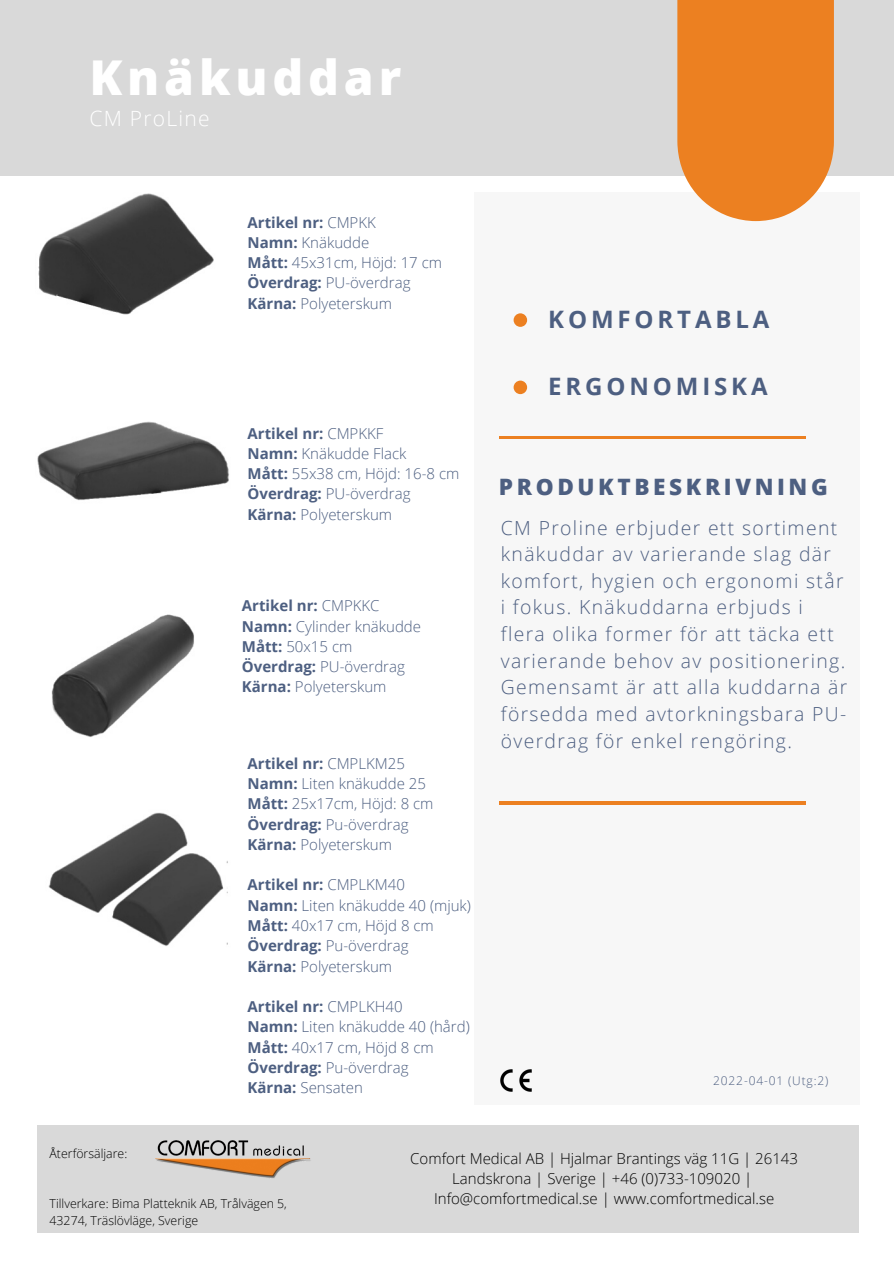
<style>
.page{position:relative;width:894px;height:1264px;background:#fff}
.page>*{position:absolute;margin:0;border:0;box-sizing:border-box;transform-origin:0 0}
.t1{font:800 48px "Open Sans";letter-spacing:.1em;color:#fff}
.t2{font:700 24px "Open Sans";letter-spacing:.16em;color:#4d5f81}
.t3{font:800 22.65px "Open Sans";letter-spacing:.16em;color:#4d5f81}
.t4{font:300 21px "Open Sans";letter-spacing:.06em;color:#fff}
.t5{font:300 19.35px/26.5px "Open Sans";letter-spacing:.07em;color:#4d5f81}
.t6{font:300 15px "Open Sans";color:#4d5f81}
.t7{font:300 15px/20.2px "Open Sans";color:#010101;text-align:center}
.t8{font:700 15px "Open Sans";color:#4d5f81}
.t9{font:300 12.3px/16.6px "Open Sans";color:#000}
.t10{font:300 12px "Open Sans";letter-spacing:.07em;color:#4d5f81}
.s1{font-weight:300}
.s2{font-weight:700}
</style>
<div class="page">
<div style="left:0;top:0;width:893px;height:176px;background:#d9d9d9"></div>
<div style="left:474px;top:192px;width:385px;height:976px;background:#f7f7f7"></div>
<div style="left:0;top:1105px;width:893px;height:158px;background:#fff"></div>
<svg style="left:677px;top:0;width:156px;height:221px;background:#ec8932"></svg>
<div style="left:37px;top:1124px;width:821px;height:107px;background:#d9d9d9"></div>
<div style="left:513px;top:313px;width:14px;height:14px;background:#ec8021;border-radius:50%"></div>
<img style="left:500px;top:1069px;width:32px;height:23px">
<img style="left:150px;top:1124px;width:162px;height:54px">
<hr style="left:499px;top:436px;width:306px;height:2px;background:#ec8021">
<div style="left:513px;top:380px;width:14px;height:14px;background:#ec8021;border-radius:50%"></div>
<hr style="left:499px;top:801px;width:306px;height:3px;background:#ec8021">
<img style="left:37px;top:193px;width:192px;height:753px">
<p class="t1" style="left:89px;top:44px;width:313px">Knäkuddar</p>
<p class="t4" style="left:89px;top:104px;width:122px">CM ProLine</p>
<p class="t8" style="left:247px;top:212px;width:130px">Artikel nr: <span class="s1">CMPKK</span></p>
<p class="t6" style="left:247px;top:232px;width:123px"><span class="s2">Namn:</span> Knäkudde</p>
<p class="t6" style="left:247px;top:252px;width:196px"><span class="s2">Mått:</span> 45x31cm, Höjd: 17 cm</p>
<p class="t6" style="left:247px;top:272px;width:164px"><span class="s2">Överdrag:</span> PU-överdrag</p>
<p class="t6" style="left:247px;top:293px;width:146px"><span class="s2">Kärna:</span> Polyeterskum</p>
<p class="t8" style="left:247px;top:422px;width:137px">Artikel nr: <span class="s1">CMPKKF</span></p>
<p class="t6" style="left:247px;top:443px;width:160px"><span class="s2">Namn:</span> Knäkudde Flack</p>
<p class="t6" style="left:247px;top:463px;width:213px"><span class="s2">Mått:</span> 55x38 cm, Höjd: 16-8 cm</p>
<p class="t6" style="left:247px;top:483px;width:164px"><span class="s2">Överdrag:</span> PU-överdrag</p>
<p class="t6" style="left:247px;top:503px;width:146px"><span class="s2">Kärna:</span> Polyeterskum</p>
<p class="t8" style="left:242px;top:595px;width:139px">Artikel nr: <span class="s1">CMPKKC</span></p>
<p class="t6" style="left:242px;top:615px;width:181px"><span class="s2">Namn:</span> Cylinder knäkudde</p>
<p class="t6" style="left:242px;top:636px;width:112px"><span class="s2">Mått:</span> 50x15 cm</p>
<p class="t6" style="left:242px;top:656px;width:164px"><span class="s2">Överdrag:</span> PU-överdrag</p>
<p class="t6" style="left:242px;top:676px;width:146px"><span class="s2">Kärna:</span> Polyeterskum</p>
<p class="t8" style="left:247px;top:752px;width:159px">Artikel nr: <span class="s1">CMPLKM25</span></p>
<p class="t6" style="left:247px;top:773px;width:180px"><span class="s2">Namn:</span> Liten knäkudde 25</p>
<p class="t6" style="left:247px;top:793px;width:187px"><span class="s2">Mått:</span> 25x17cm, Höjd: 8 cm</p>
<p class="t6" style="left:247px;top:813px;width:162px"><span class="s2">Överdrag:</span> Pu-överdrag</p>
<p class="t6" style="left:247px;top:833px;width:146px"><span class="s2">Kärna:</span> Polyeterskum</p>
<p class="t8" style="left:247px;top:874px;width:159px">Artikel nr: <span class="s1">CMPLKM40</span></p>
<p class="t6" style="left:247px;top:894px;width:225px"><span class="s2">Namn:</span> Liten knäkudde 40 (mjuk)</p>
<p class="t6" style="left:247px;top:915px;width:188px"><span class="s2">Mått:</span> 40x17 cm, Höjd 8 cm</p>
<p class="t6" style="left:247px;top:935px;width:162px"><span class="s2">Överdrag:</span> Pu-överdrag</p>
<p class="t6" style="left:247px;top:955px;width:146px"><span class="s2">Kärna:</span> Polyeterskum</p>
<p class="t8" style="left:247px;top:996px;width:157px">Artikel nr: <span class="s1">CMPLKH40</span></p>
<p class="t6" style="left:247px;top:1016px;width:224px"><span class="s2">Namn:</span> Liten knäkudde 40 (hård)</p>
<p class="t6" style="left:247px;top:1036px;width:188px"><span class="s2">Mått:</span> 40x17 cm, Höjd 8 cm</p>
<p class="t6" style="left:247px;top:1056px;width:162px"><span class="s2">Överdrag:</span> Pu-överdrag</p>
<p class="t6" style="left:247px;top:1077px;width:117px"><span class="s2">Kärna:</span> Sensaten</p>
<p class="t2" style="left:548px;top:303px;width:223px">KOMFORTABLA</p>
<p class="t2" style="left:548px;top:369px;width:221px">ERGONOMISKA</p>
<p class="t3" style="left:499px;top:471px;width:330px">PRODUKTBESKRIVNING</p>
<p class="t5" style="left:500px;top:514px;width:348px">CM Proline erbjuder ett sortiment knäkuddar av varierande slag där komfort, hygien och ergonomi står i fokus. Knäkuddarna erbjuds i flera olika former för att täcka ett varierande behov av positionering.<br>Gemensamt är att alla kuddarna är försedda med avtorkningsbara PU&shy;överdrag för enkel rengöring.</p>
<p class="t10" style="left:713px;top:1071px;width:117px">2022-04-01 (Utg:2)</p>
<p class="t9" style="left:50px;top:1144px;width:79px">Återförsäljare:</p>
<p class="t9" style="left:50px;top:1194px;width:239px">Tillverkare: Bima Platteknik AB, Trålvägen 5,<br>43274, Träslövläge, Sverige</p>
<p class="t7" style="left:410px;top:1147px;width:389px">Comfort Medical AB | Hjalmar Brantings väg 11G | 26143<br>Landskrona | Sverige | +46 (0)733-109020 |</p>
<p class="t7" style="left:434px;top:1188px;width:342px">Info@comfortmedical.se | www.comfortmedical.se</p>
</div>
